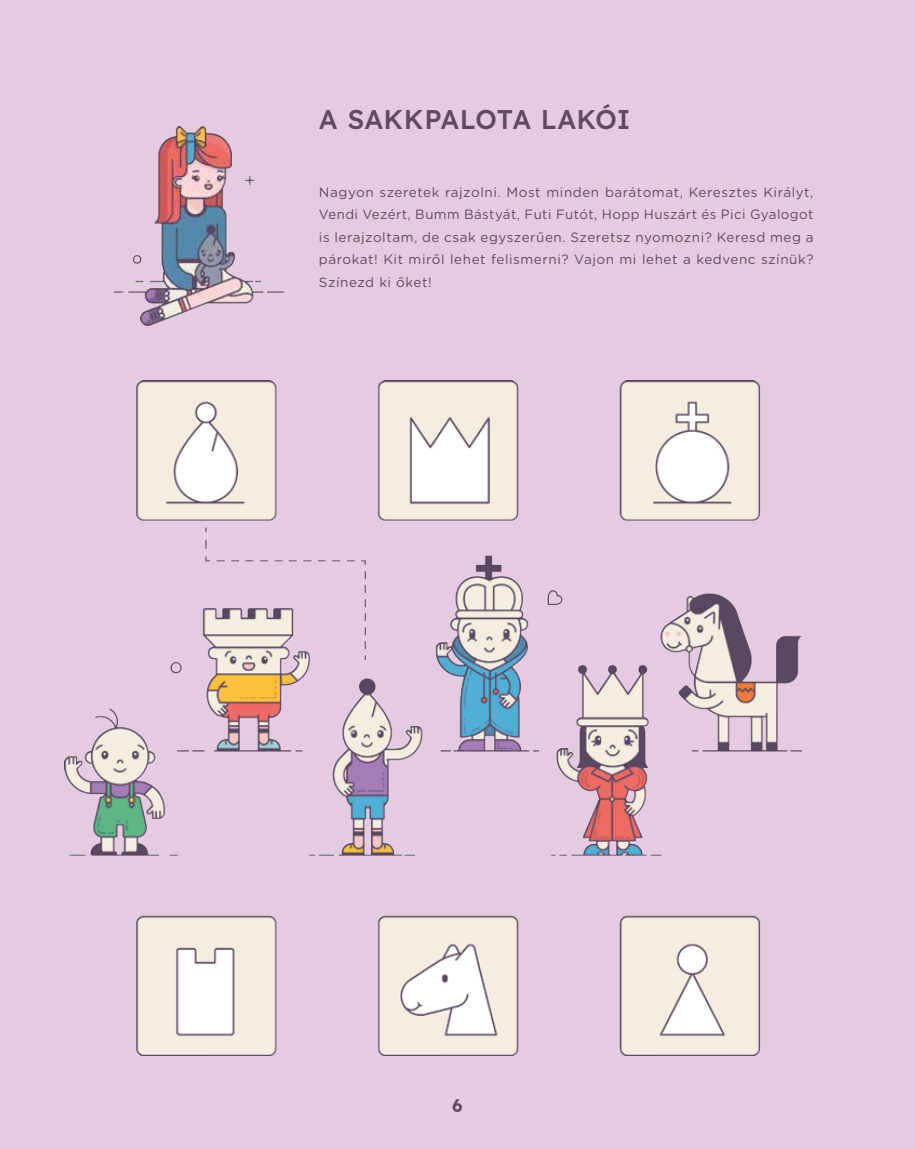
<style>
.page{position:relative;width:915px;height:1149px;background:#fff}
.page>*{position:absolute;margin:0;border:0;box-sizing:border-box;transform-origin:0 0}
.t1{font:27px "Lexend";color:#604963}
.t2{font:18px "Lexend";color:#604963}
.t3{font:13.5px/22.5px "Gotham Rounded";letter-spacing:.04em;color:#604963;text-align:justify}
</style>
<div class="page">
<div style="left:0;top:0;width:914px;height:1148px;background:#e4cbe1"></div>
<img style="left:115px;top:127px;width:168px;height:198px">
<img style="left:64px;top:380px;width:737px;height:674px">
<h1 class="t1" style="left:319px;top:100px;width:313px">A SAKKPALOTA LAKÓI</h1>
<p class="t3" style="left:319px;top:180px;width:496px">Nagyon szeretek rajzolni. Most minden barátomat, Keresztes Királyt, Vendi Vezért, Bumm Bástyát, Futi Futót, Hopp Huszárt és Pici Gyalogot is lerajzoltam, de csak egyszerűen. Szeretsz nyomozni? Keresd meg a párokat! Kit miről lehet felismerni? Vajon mi lehet a kedvenc színük?<br>Színezd ki őket!</p>
<h2 class="t2" style="left:452px;top:1092px;width:12px">6</h2>
</div>
